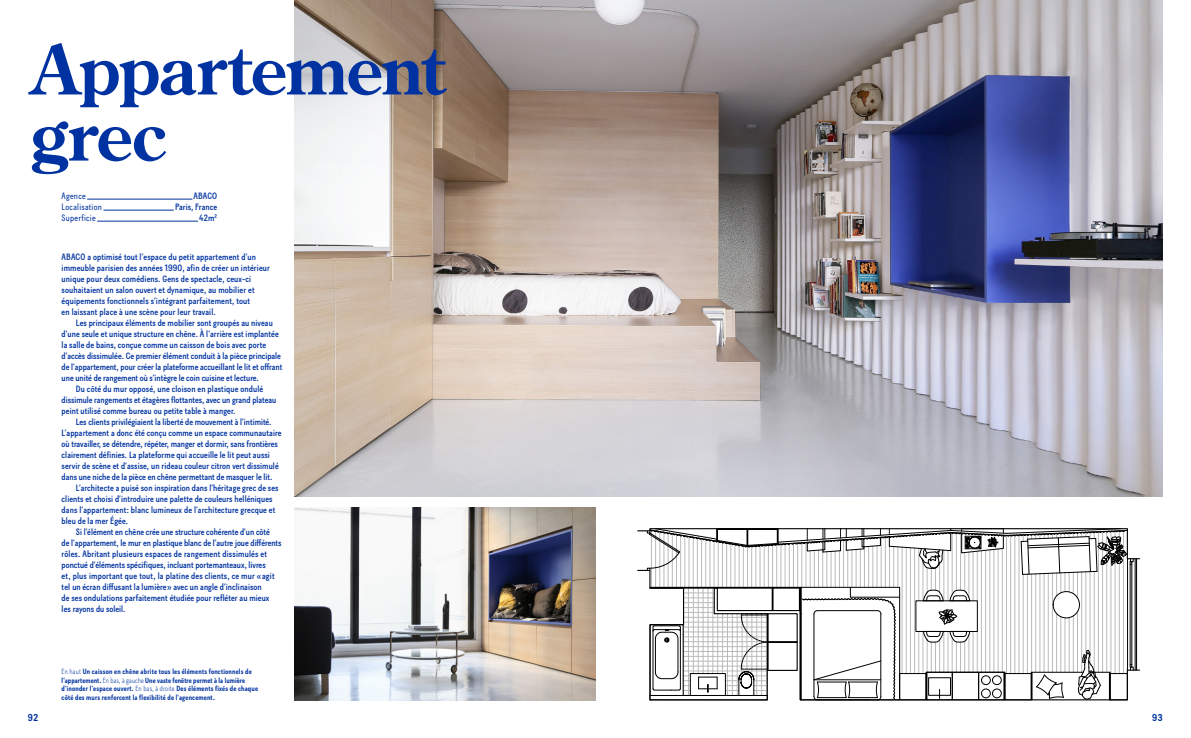
<style>
.page{position:relative;width:1191px;height:738px;background:#fff}
.page>*{position:absolute;margin:0;border:0;box-sizing:border-box;transform-origin:0 0}
.t1{font:700 68px/66px "Century Old Style Std";letter-spacing:-.02em;color:#0033a1}
.t2{font:700 10px "Baton";color:#0033a1}
.t3{font:500 9.2px/11px "Baton";letter-spacing:.01em;color:#0033a1}
.t4{font:9.2px "Baton";letter-spacing:.03em;color:#0033a1}
.t5{font:700 7.5px/8.8px "Baton";letter-spacing:.025em;color:#0033a1}
.s1{font-weight:300}
</style>
<div class="page">
<img style="left:295px;top:507px;width:300px;height:192px">
<img style="left:295px;top:0;width:867px;height:496px">
<svg style="left:637px;top:528px;width:503px;height:172px"></svg>
<hr style="left:87px;top:199px;width:105px;height:1px;background:#0033a1">
<hr style="left:103px;top:210px;width:71px;height:1px;background:#0033a1">
<hr style="left:97px;top:221px;width:101px;height:1px;background:#0033a1">
<h1 class="t1" style="left:32px;top:35px;width:414px">Appartement grec</h1>
<p class="t4" style="left:62px;top:190px;width:25px">Agence</p>
<p class="t3" style="left:194px;top:190px;width:25px">ABACO</p>
<p class="t4" style="left:62px;top:201px;width:42px">Localisation</p>
<p class="t3" style="left:175px;top:201px;width:44px">Paris, France</p>
<p class="t4" style="left:62px;top:212px;width:36px">Superficie</p>
<p class="t3" style="left:199px;top:212px;width:19px">42 m2</p>
<p class="t3" style="left:62px;top:251px;width:210px">ABACO a optimisé tout l’espace du petit appartement d’un immeuble parisien des années 1990, afin de créer un intérieur unique pour deux comédiens. Gens de spectacle, ceux-ci souhaitaient un salon ouvert et dynamique, au mobilier et équipements fonctionnels s’intégrant parfaitement, tout<br>en -laissant place à une scène pour leur travail.</p>
<p class="t3" style="left:76px;top:317px;width:198px">Les principaux éléments de mobilier sont groupés au niveau</p>
<p class="t3" style="left:62px;top:328px;width:219px">d’une seule et unique structure en chêne. À l’arrière est implantée</p>
<p class="t3" style="left:62px;top:339px;width:206px">la salle de bains, conçue comme un caisson de bois avec porte</p>
<p class="t3" style="left:62px;top:350px;width:221px">d’accès dissimulée. Ce premier élément conduit à la pièce principale</p>
<p class="t3" style="left:62px;top:361px;width:222px">de l’appartement, pour créer la plateforme accueillant le lit et offrant</p>
<p class="t3" style="left:62px;top:372px;width:199px">une unité de rangement où s’intègre le coin cuisine et lecture.</p>
<p class="t3" style="left:76px;top:383px;width:189px">Du côté du mur opposé, une cloison en plastique ondulé</p>
<p class="t3" style="left:62px;top:394px;width:216px">dissimule rangements et étagères flottantes, avec un grand plateau</p>
<p class="t3" style="left:62px;top:405px;width:175px">peint utilisé comme bureau ou petite table à manger.</p>
<p class="t3" style="left:76px;top:416px;width:197px">Les clients privilégiaient la liberté de mouvement à l’intimité.</p>
<p class="t3" style="left:62px;top:427px;width:221px">L’appartement a donc été conçu comme un espace communautaire</p>
<p class="t3" style="left:62px;top:438px;width:218px">où travailler, se détendre, répéter, manger et dormir, sans frontières</p>
<p class="t3" style="left:62px;top:449px;width:210px">clairement définies. La plateforme qui accueille le lit peut aussi</p>
<p class="t3" style="left:62px;top:460px;width:219px">servir de scène et d’assise, un rideau couleur citron vert dissimulé</p>
<p class="t3" style="left:62px;top:471px;width:212px">dans une niche de la pièce en chêne permettant de masquer le lit.</p>
<p class="t3" style="left:76px;top:482px;width:204px">L’architecte a puisé son inspiration dans l’héritage grec de ses</p>
<p class="t3" style="left:62px;top:493px;width:212px">clients et choisi d’introduire une palette de couleurs helléniques</p>
<p class="t3" style="left:62px;top:504px;width:215px">dans l’appartement : blanc lumineux de l’architecture grecque et</p>
<p class="t3" style="left:62px;top:515px;width:68px">bleu de la mer Égée.</p>
<p class="t3" style="left:76px;top:526px;width:195px">Si l’élément en chêne crée une structure cohérente d’un côté</p>
<p class="t3" style="left:62px;top:537px;width:221px">de l’appartement, le mur en plastique blanc de l’autre joue différents</p>
<p class="t3" style="left:62px;top:548px;width:207px">rôles. Abritant plusieurs espaces de rangement dissimulés et</p>
<p class="t3" style="left:62px;top:559px;width:205px">ponctué d’éléments spécifiques, incluant portemanteaux, livres</p>
<p class="t3" style="left:62px;top:570px;width:214px">et, plus important que tout, la platine des clients, ce mur « agit</p>
<p class="t3" style="left:62px;top:581px;width:202px">tel un écran diffusant la lumière » avec un angle d’inclinaison</p>
<p class="t3" style="left:62px;top:592px;width:209px">de ses ondulations parfaitement étudiée pour refléter au mieux</p>
<p class="t3" style="left:62px;top:603px;width:65px">les rayons du soleil.</p>
<p class="t5" style="left:62px;top:666px;width:198px"><span class="s1">En haut</span> Un caisson en chêne abrite tous les éléments fonctionnels de l’appartement. <span class="s1">En bas, à gauche</span> Une vaste fenêtre permet à la lumière d’inonder l’espace ouvert. <span class="s1">En bas, à droite</span> Des éléments fixés de chaque côté des murs renforcent la flexibilité de l’agencement.</p>
<p class="t2" style="left:28px;top:711px;width:12px">92</p>
<p class="t2" style="left:1152px;top:711px;width:12px">93</p>
</div>
